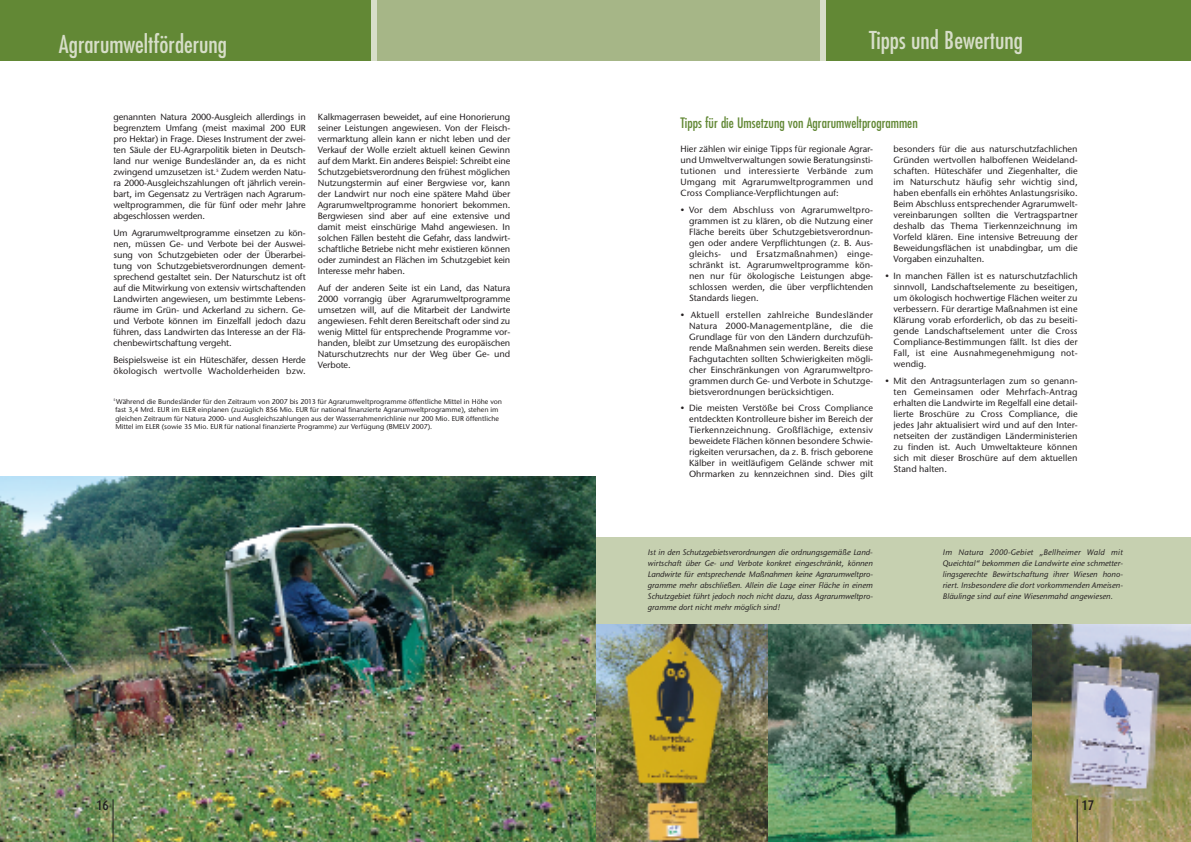
<style>
.page{position:relative;width:1191px;height:842px;background:#fff}
.page>*{position:absolute;margin:0;border:0;box-sizing:border-box;transform-origin:0 0}
.t1{font:condensed 24px "Futura";color:#d7dec9}
.t2{font:condensed 14px "Futura";color:#628835}
.t3{font:500 14px "Dax Condensed";color:#231f20}
.t4{font:500 9px/11px "Stone Sans ITC";color:#231f20;text-align:justify}
.t5{font:italic 500 8px/11px "Stone Sans ITC";color:#231f20;text-align:justify}
.t6{font:500 7px/8.4px "Stone Sans ITC";color:#231f20}
</style>
<div class="page">
<img style="left:596px;top:623px;width:172px;height:219px">
<img style="left:0;top:476px;width:596px;height:366px">
<div style="left:0;top:0;width:1191px;height:60px;background:#a6b687"></div>
<div style="left:0;top:0;width:371px;height:60px;background:#628835"></div>
<div style="left:372px;top:0;width:5px;height:60px;background:#d7dec9"></div>
<img style="left:768px;top:623px;width:264px;height:219px">
<img style="left:1032px;top:623px;width:159px;height:219px">
<div style="left:596px;top:537px;width:595px;height:86px;background:#c6d0b0"></div>
<hr style="left:1076px;top:799px;width:1px;height:43px;background:#231f20">
<hr style="left:113px;top:799px;width:1px;height:43px;background:#231f20">
<div style="left:825px;top:0;width:366px;height:61px;background:#628835"></div>
<div style="left:820px;top:0;width:5px;height:60px;background:#d7dec9"></div>
<h1 class="t1" style="left:59px;top:33px;width:170px">Agrarumweltförderung</h1>
<p class="t4" style="left:113px;top:113px;width:194px">genannten Natura 2000-Ausgleich allerdings in begrenztem Umfang (meist maximal 200 EUR pro Hektar) in Frage. Dieses Instrument der zwei&shy;ten Säule der EU-Agrarpolitik bieten in Deutsch&shy;land nur wenige Bundesländer an, da es nicht zwingend umzusetzen ist.<sup>5</sup> Zudem werden Natu&shy;ra 2000-Ausgleichszahlungen oft jährlich verein&shy;bart, im Gegensatz zu Verträgen nach Agrarum&shy;weltprogrammen, die für fünf oder mehr Jahre abgeschlossen werden.</p>
<p class="t4" style="left:113px;top:228px;width:194px">Um Agrarumweltprogramme einsetzen zu kön&shy;nen, müssen Ge- und Verbote bei der Auswei&shy;sung von Schutzgebieten oder der Überarbei&shy;tung von Schutzgebietsverordnungen dement&shy;sprechend gestaltet sein. Der Naturschutz ist oft auf die Mitwirkung von extensiv wirtschaftenden Landwirten angewiesen, um bestimmte Lebens&shy;räume im Grün- und Ackerland zu sichern. Ge&shy;und Verbote können im Einzelfall jedoch dazu führen, dass Landwirten das Interesse an der Flä&shy;chenbewirtschaftung vergeht.</p>
<p class="t4" style="left:113px;top:355px;width:194px">Beispielsweise ist ein Hüteschäfer, dessen Herde ökologisch wertvolle Wacholderheiden bzw.</p>
<p class="t4" style="left:318px;top:113px;width:194px">Kalkmagerrasen beweidet, auf eine Honorierung seiner Leistungen angewiesen. Von der Fleisch&shy;vermarktung allein kann er nicht leben und der Verkauf der Wolle erzielt aktuell keinen Gewinn auf dem Markt. Ein anderes Beispiel: Schreibt eine Schutzgebietsverordnung den frühest möglichen Nutzungstermin auf einer Bergwiese vor, kann der Landwirt nur noch eine spätere Mahd über Agrarumweltprogramme honoriert bekommen.<br>Bergwiesen sind aber auf eine extensive und damit meist einschürige Mahd angewiesen. In solchen Fällen besteht die Gefahr, dass landwirt&shy;schaftliche Betriebe nicht mehr existieren können oder zumindest an Flächen im Schutzgebiet kein Interesse mehr haben.</p>
<p class="t4" style="left:318px;top:283px;width:194px">Auf der anderen Seite ist ein Land, das Natura 2000 vorrangig über Agrarumweltprogramme umsetzen will, auf die Mitarbeit der Landwirte angewiesen. Fehlt deren Bereitschaft oder sind zu wenig Mittel für entsprechende Programme vor&shy;handen, bleibt zur Umsetzung des europäischen Naturschutzrechts nur der Weg über Ge- und Verbote.</p>
<p class="t6" style="left:113px;top:398px;width:390px"><sup>5</sup> Während die Bundesländer für den Zeitraum von 2007 bis 2013 für Agrarumweltprogramme öffentliche Mittel in Höhe von fast 3,4 Mrd. EUR im ELER einplanen (zuzüglich 856 Mio. EUR für national finanzierte Agrarumweltprogramme), stehen im gleichen Zeitraum für Natura 2000- und Ausgleichszahlungen aus der Wasserrahmenrichlinie nur 200 Mio. EUR öffentliche Mittel im ELER (sowie 35 Mio. EUR für national finanzierte Programme) zur Verfügung (BMELV 2007).</p>
<h1 class="t1" style="left:869px;top:29px;width:155px">Tipps und Bewertung</h1>
<h2 class="t2" style="left:680px;top:116px;width:239px">Tipps für die Umsetzung von Agrarumweltprogrammen</h2>
<p class="t4" style="left:680px;top:145px;width:194px">Hier zählen wir einige Tipps für regionale Agrar&shy;und Umweltverwaltungen sowie Beratungsinsti&shy;tutionen und interessierte Verbände zum Umgang mit Agrarumweltprogrammen und Cross Compliance-Verpflichtungen auf:</p>
<p class="t4" style="left:689px;top:205px;width:186px;text-indent:-9px">• Vor dem Abschluss von Agrarumweltpro&shy;grammen ist zu klären, ob die Nutzung einer Fläche bereits über Schutzgebietsverordnun&shy;gen oder andere Verpflichtungen (z. B. Aus&shy;gleichs- und Ersatzmaßnahmen) einge&shy;schränkt ist. Agrarumweltprogramme kön&shy;nen nur für ökologische Leistungen abge&shy;schlossen werden, die über verpflichtenden Standards liegen.</p>
<p class="t4" style="left:689px;top:310px;width:186px;text-indent:-9px">• Aktuell erstellen zahlreiche Bundesländer Natura 2000-Managementpläne, die die Grundlage für von den Ländern durchzufüh&shy;rende Maßnahmen sein werden. Bereits diese Fachgutachten sollten Schwierigkeiten mögli&shy;cher Einschränkungen von Agrarumweltpro&shy;grammen durch Ge- und Verbote in Schutzge&shy;bietsverordnungen berücksichtigen.</p>
<p class="t4" style="left:689px;top:404px;width:186px;text-indent:-9px">• Die meisten Verstöße bei Cross Compliance entdeckten Kontrolleure bisher im Bereich der Tierkennzeichnung. Großflächige, extensiv beweidete Flächen können besondere Schwie&shy;rigkeiten verursachen, da z. B. frisch geborene Kälber in weitläufigem Gelände schwer mit Ohrmarken zu kennzeichnen sind. Dies gilt</p>
<p class="t4" style="left:893px;top:145px;width:186px">besonders für die aus naturschutzfachlichen Gründen wertvollen halboffenen Weideland&shy;schaften. Hüteschäfer und Ziegenhalter, die im Naturschutz häufig sehr wichtig sind, haben ebenfalls ein erhöhtes Anlastungsrisiko.<br>Beim Abschluss entsprechender Agrarumwelt&shy;vereinbarungen sollten die Vertragspartner deshalb das Thema Tierkennzeichnung im Vorfeld klären. Eine intensive Betreuung der Beweidungsflächen ist unabdingbar, um die Vorgaben einzuhalten.</p>
<p class="t4" style="left:893px;top:271px;width:186px;text-indent:-9px">• In manchen Fällen ist es naturschutzfachlich sinnvoll, Landschaftselemente zu beseitigen, um ökologisch hochwertige Flächen weiter zu verbessern. Für derartige Maßnahmen ist eine Klärung vorab erforderlich, ob das zu beseiti&shy;gende Landschaftselement unter die Cross Compliance-Bestimmungen fällt. Ist dies der Fall, ist eine Ausnahmegenehmigung not&shy;wendig.</p>
<p class="t4" style="left:893px;top:376px;width:185px;text-indent:-9px">• Mit den Antragsunterlagen zum so genann&shy;ten Gemeinsamen oder Mehrfach-Antrag erhalten die Landwirte im Regelfall eine detail&shy;lierte Broschüre zu Cross Compliance, die jedes Jahr aktualisiert wird und auf den Inter&shy;netseiten der zuständigen Länderministerien zu finden ist. Auch Umweltakteure können sich mit dieser Broschüre auf dem aktuellen Stand halten.</p>
<p class="t5" style="left:648px;top:547px;width:226px">Ist in den Schutzgebietsverordnungen die ordnungsgemäße Land&shy;wirtschaft über Ge- und Verbote konkret eingeschränkt, können Landwirte für entsprechende Maßnahmen keine Agrarumweltpro&shy;gramme mehr abschließen. Allein die Lage einer Fläche in einem Schutzgebiet führt jedoch noch nicht dazu, dass Agrarumweltpro&shy;gramme dort nicht mehr möglich sind!</p>
<p class="t5" style="left:943px;top:548px;width:182px">Im Natura 2000-Gebiet „Bellheimer Wald mit Queichtal“ bekommen die Landwirte eine schmetter&shy;lingsgerechte Bewirtschaftung ihrer Wiesen hono&shy;riert. Insbesondere die dort vorkommenden Ameisen-Bläulinge sind auf eine Wiesenmahd angewiesen.</p>
<h2 class="t3" style="left:96px;top:799px;width:14px">16</h2>
<h2 class="t3" style="left:1081px;top:799px;width:14px">17</h2>
</div>
